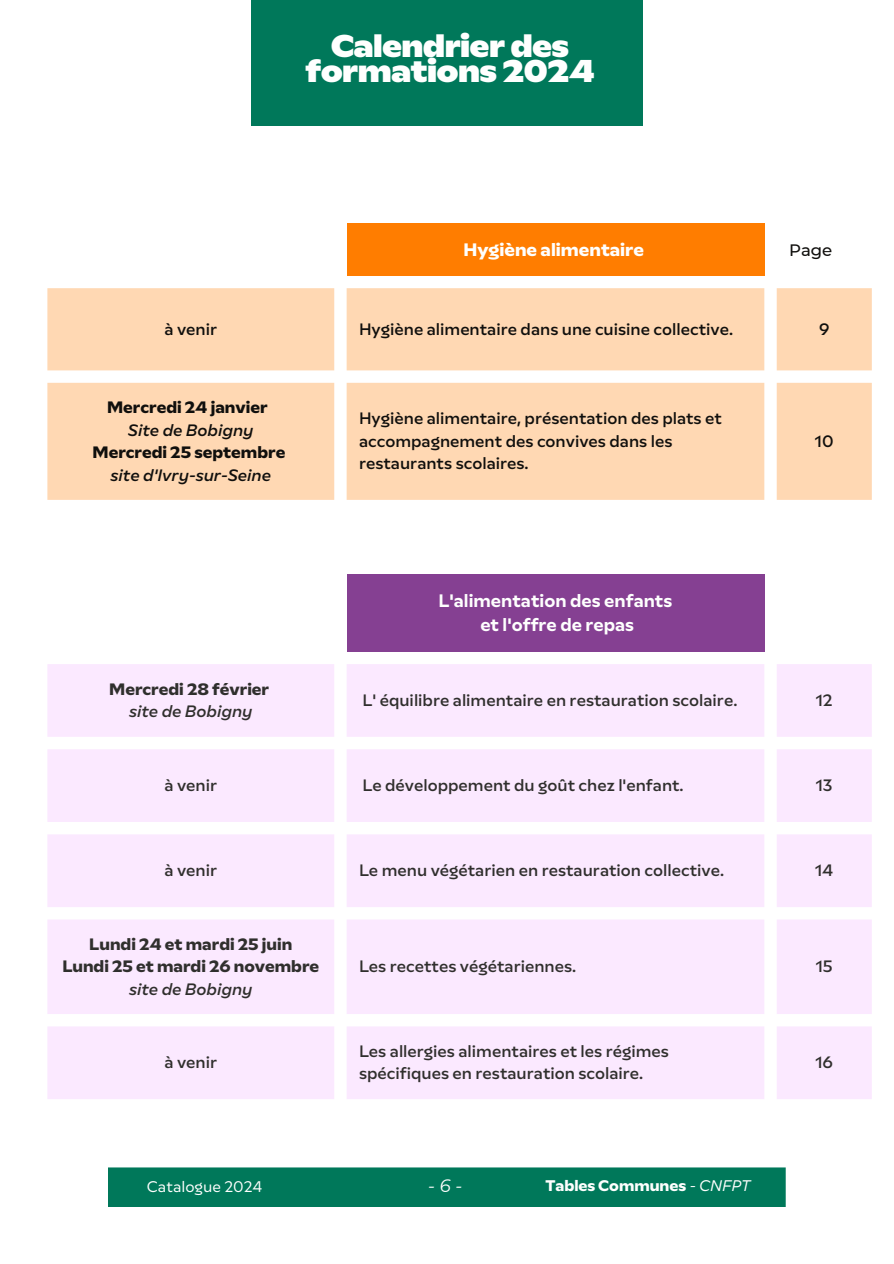
<style>
.page{position:relative;width:894px;height:1264px;background:#fff}
.page>*{position:absolute;margin:0;border:0;box-sizing:border-box;transform-origin:0 0}
.t1{font:900 31.5px/24.8px "RB Multima";color:#fefffe;text-align:center}
.t2{font:600 18px/24.8px "RB Multima";color:#fefffe;text-align:center}
.t3{font:700 18px "RB Multima";color:#fefffe}
.t4{font:italic 18px "Montserrat";color:#fefffe}
.t5{font:500 16.5px/22.5px "RB Multima";color:#100f0d}
.t6{font:700 16.5px/22.5px "RB Multima";color:#100f0d;text-align:center}
.t7{font:italic 500 16.5px "RB Multima";color:#100f0d}
.t8{font:500 16.5px "Montserrat";color:#100f0d}
.t9{font:700 15.3px "RB Multima";color:#fefffe}
.t10{font:15.3px "RB Multima";color:#fefffe}
.s1{font-weight:400;font-style:italic}
</style>
<div class="page">
<div style="left:346px;top:223px;width:418px;height:53px;background:#ff7d00"></div>
<svg style="left:47px;top:288px;width:824px;height:212px;background:#ffdbb9"></svg>
<div style="left:346px;top:574px;width:418px;height:77px;background:#854092"></div>
<svg style="left:47px;top:664px;width:824px;height:435px;background:#fbecff"></svg>
<div style="left:108px;top:1167px;width:677px;height:40px;background:#00785a"></div>
<div style="left:251px;top:0;width:391px;height:126px;background:#00785a"></div>
<p class="t1" style="left:305px;top:34px;width:290px">Calendrier des formations 2024</p>
<p class="t1" style="left:320px;top:54px;width:255px">Les formations</p>
<h1 class="t3" style="left:463px;top:238px;width:182px">Hygiène alimentaire</h1>
<h1 class="t8" style="left:788px;top:239px;width:45px">Page</h1>
<p class="t5" style="left:164px;top:318px;width:54px">à venir</p>
<p class="t5" style="left:359px;top:318px;width:375px">Hygiène alimentaire dans une cuisine collective.</p>
<p class="t5" style="left:818px;top:318px;width:12px">9</p>
<p class="t6" style="left:107px;top:396px;width:162px">Mercredi 24 janvier</p>
<p class="t7" style="left:128px;top:420px;width:127px">Site de Bobigny</p>
<p class="t6" style="left:92px;top:441px;width:194px">Mercredi 25 septembre</p>
<p class="t7" style="left:110px;top:465px;width:162px">site d'Ivry-sur-Seine</p>
<p class="t6" style="left:109px;top:677px;width:161px">Mercredi 28 février</p>
<p class="t7" style="left:129px;top:701px;width:125px">site de Bobigny</p>
<p class="t5" style="left:359px;top:407px;width:364px">Hygiène alimentaire, présentation des plats et accompagnement des convives dans les restaurants scolaires.</p>
<p class="t2" style="left:438px;top:588px;width:235px">L'alimentation des enfants et l'offre de repas</p>
<p class="t5" style="left:814px;top:430px;width:20px">10</p>
<p class="t5" style="left:362px;top:688px;width:376px">L' équilibre alimentaire en restauration scolaire.</p>
<p class="t5" style="left:815px;top:688px;width:18px">12</p>
<p class="t5" style="left:164px;top:773px;width:54px">à venir</p>
<p class="t5" style="left:362px;top:773px;width:322px">Le développement du goût chez l'enfant.</p>
<p class="t5" style="left:815px;top:773px;width:18px">13</p>
<p class="t5" style="left:164px;top:859px;width:54px">à venir</p>
<p class="t5" style="left:359px;top:859px;width:366px">Le menu végétarien en restauration collective.</p>
<p class="t5" style="left:814px;top:859px;width:20px">14</p>
<p class="t6" style="left:62px;top:932px;width:258px">Lundi 24 et mardi 25 juin<br>Lundi 25 et mardi 26 novembre</p>
<p class="t7" style="left:129px;top:979px;width:125px">site de Bobigny</p>
<p class="t5" style="left:359px;top:955px;width:219px">Les recettes végétariennes.</p>
<p class="t5" style="left:815px;top:955px;width:19px">15</p>
<p class="t5" style="left:164px;top:1051px;width:54px">à venir</p>
<p class="t5" style="left:359px;top:1039px;width:311px">Les allergies alimentaires et les régimes spécifiques en restauration scolaire.</p>
<p class="t5" style="left:815px;top:1051px;width:19px">16</p>
<p class="t10" style="left:147px;top:1176px;width:117px">Catalogue 2024</p>
<p class="t4" style="left:428px;top:1174px;width:36px">-6-</p>
<p class="t9" style="left:545px;top:1176px;width:207px">Tables Communes <span class="s1">- CNFPT</span></p>
</div>
